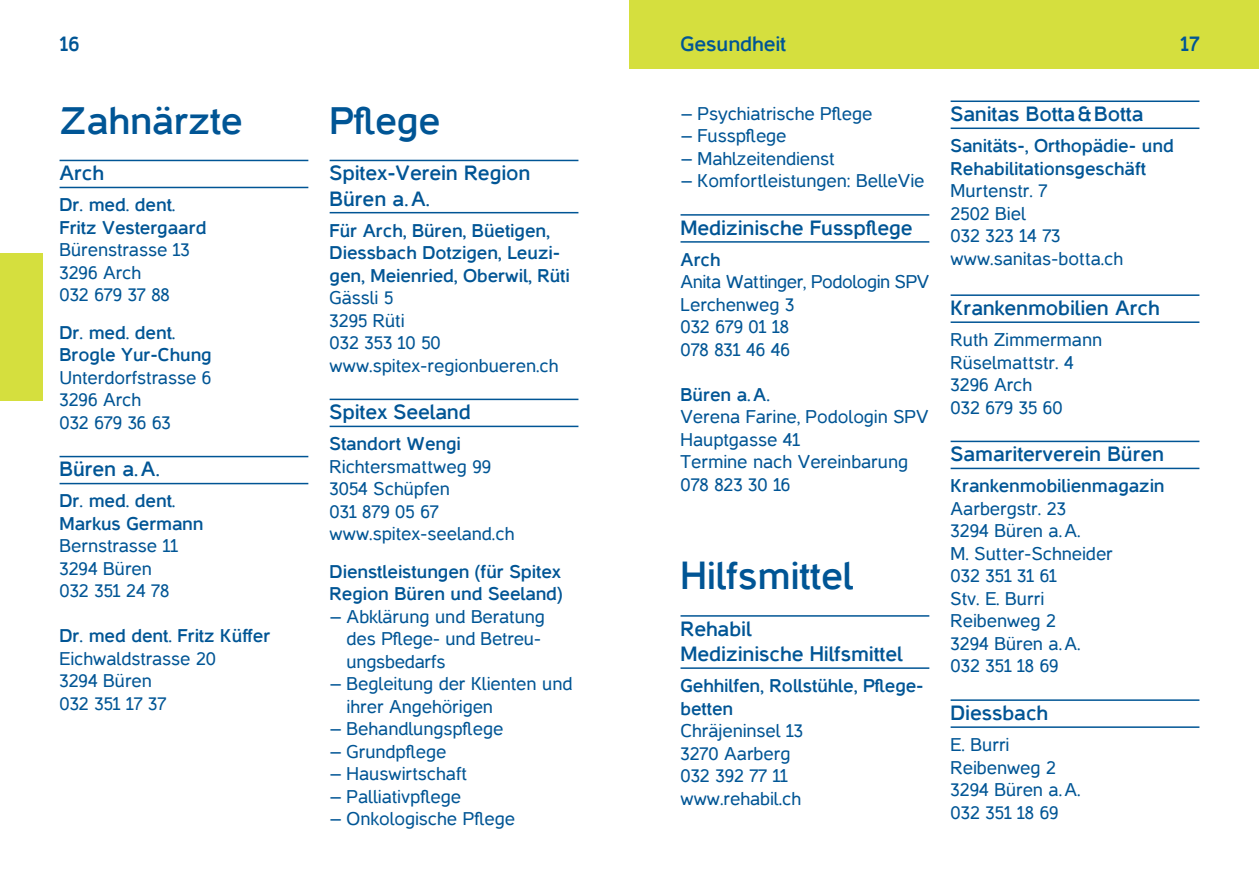
<style>
.page{position:relative;width:1259px;height:893px;background:#fff}
.page>*{position:absolute;margin:0;border:0;box-sizing:border-box;transform-origin:0 0}
.t1{font:700 39px "Casper";color:#005595}
.t2{font:700 21px/25.2px "Casper";color:#005595}
.t3{font:18.75px/22.5px "Casper";color:#005595}
.t4{font:700 18.75px/22.5px "Casper";color:#005595}
</style>
<div class="page">
<div style="left:629px;top:0;width:630px;height:68px;background:#d5df3e"></div>
<hr style="left:60px;top:160px;width:248px;height:1px;background:#005595">
<hr style="left:60px;top:187px;width:248px;height:1px;background:#005595">
<hr style="left:60px;top:456px;width:248px;height:1px;background:#005595">
<hr style="left:60px;top:483px;width:248px;height:1px;background:#005595">
<hr style="left:330px;top:160px;width:248px;height:1px;background:#005595">
<hr style="left:330px;top:212px;width:248px;height:1px;background:#005595">
<hr style="left:330px;top:399px;width:248px;height:1px;background:#005595">
<hr style="left:330px;top:426px;width:248px;height:1px;background:#005595">
<hr style="left:680px;top:214px;width:249px;height:2px;background:#005595">
<hr style="left:680px;top:241px;width:249px;height:2px;background:#005595">
<hr style="left:680px;top:615px;width:249px;height:2px;background:#005595">
<hr style="left:680px;top:667px;width:249px;height:2px;background:#005595">
<hr style="left:950px;top:101px;width:249px;height:1px;background:#005595">
<hr style="left:950px;top:128px;width:249px;height:1px;background:#005595">
<hr style="left:950px;top:294px;width:249px;height:2px;background:#005595">
<hr style="left:950px;top:321px;width:249px;height:2px;background:#005595">
<hr style="left:950px;top:441px;width:249px;height:1px;background:#005595">
<hr style="left:950px;top:468px;width:249px;height:1px;background:#005595">
<hr style="left:950px;top:699px;width:249px;height:2px;background:#005595">
<hr style="left:950px;top:726px;width:249px;height:2px;background:#005595">
<div style="left:0;top:253px;width:43px;height:148px;background:#d5df3e"></div>
<p class="t2" style="left:60px;top:31px;width:21px">16</p>
<p class="t2" style="left:680px;top:31px;width:107px">Gesundheit</p>
<p class="t2" style="left:1180px;top:31px;width:21px">17</p>
<h1 class="t1" style="left:60px;top:100px;width:185px">Zahnärzte</h1>
<p class="t2" style="left:60px;top:161px;width:46px">Arch</p>
<p class="t4" style="left:60px;top:194px;width:148px">Dr. med. dent.<br>Fritz Vestergaard</p>
<p class="t3" style="left:60px;top:239px;width:132px">Bürenstrasse 13<br>3296 Arch<br>032 679 37 88</p>
<p class="t4" style="left:60px;top:321px;width:154px">Dr. med. dent.<br>Brogle Yur-Chung</p>
<p class="t3" style="left:60px;top:366px;width:153px">Unterdorfstrasse 6<br>3296 Arch<br>032 679 36 63</p>
<p class="t2" style="left:60px;top:457px;width:102px">Büren a.A.</p>
<p class="t4" style="left:60px;top:490px;width:145px">Dr. med. dent.<br>Markus Germann</p>
<p class="t3" style="left:60px;top:535px;width:120px">Bernstrasse 11<br>3294 Büren<br>032 351 24 78</p>
<p class="t4" style="left:60px;top:625px;width:212px">Dr. med dent. Fritz Küffer</p>
<p class="t3" style="left:60px;top:647px;width:158px">Eichwaldstrasse 20<br>3294 Büren<br>032 351 17 37</p>
<h1 class="t1" style="left:330px;top:100px;width:112px">Pflege</h1>
<p class="t2" style="left:330px;top:161px;width:202px">Spitex-Verein Region<br>Büren a.A.</p>
<p class="t4" style="left:330px;top:219px;width:242px">Für Arch, Büren, Büetigen,<br>Diessbach Dotzigen, Leuzi&shy;gen, Meienried, Oberwil, Rüti</p>
<p class="t3" style="left:330px;top:286px;width:230px">Gässli 5<br>3295 Rüti<br>032 353 10 50 www.spitex-regionbueren.ch</p>
<p class="t2" style="left:330px;top:400px;width:143px">Spitex Seeland</p>
<p class="t4" style="left:330px;top:433px;width:133px">Standort Wengi</p>
<p class="t3" style="left:330px;top:455px;width:186px">Richtersmattweg 99<br>3054 Schüpfen<br>031 879 05 67 www.spitex-seeland.ch</p>
<p class="t4" style="left:330px;top:560px;width:234px">Dienstleistungen (für Spitex<br>Region Büren und Seeland)</p>
<p class="t3" style="left:347px;top:605px;width:200px;text-indent:-17px">– Abklärung und Beratung des Pflege- und Betreu&shy;ungsbedarfs</p>
<p class="t3" style="left:347px;top:673px;width:227px;text-indent:-17px">– Begleitung der Klienten und ihrer Angehörigen</p>
<p class="t3" style="left:330px;top:718px;width:175px">– Behandlungspflege</p>
<p class="t3" style="left:330px;top:740px;width:118px">– Grundpflege</p>
<p class="t3" style="left:330px;top:763px;width:139px">– Hauswirtschaft</p>
<p class="t3" style="left:330px;top:785px;width:133px">– Palliativpflege</p>
<p class="t3" style="left:330px;top:808px;width:187px">– Onkologische Pflege</p>
<p class="t3" style="left:680px;top:102px;width:193px">– Psychiatrische Pflege</p>
<p class="t3" style="left:680px;top:124px;width:107px">– Fusspflege</p>
<p class="t3" style="left:680px;top:147px;width:156px">– Mahlzeitendienst</p>
<p class="t3" style="left:680px;top:169px;width:245px">– Komfortleistungen: BelleVie</p>
<p class="t2" style="left:680px;top:215px;width:234px">Medizinische Fusspflege</p>
<p class="t4" style="left:680px;top:248px;width:41px">Arch</p>
<p class="t3" style="left:680px;top:271px;width:250px">Anita Wattinger, Podologin SPV<br>Lerchenweg 3<br>032 679 01 18<br>078 831 46 46</p>
<p class="t4" style="left:680px;top:383px;width:91px">Büren a.A.</p>
<p class="t3" style="left:680px;top:406px;width:250px">Verena Farine, Podologin SPV<br>Hauptgasse 41<br>Termine nach Vereinbarung<br>078 823 30 16</p>
<h1 class="t1" style="left:680px;top:555px;width:174px">Hilfsmittel</h1>
<p class="t2" style="left:680px;top:616px;width:224px">Rehabil<br>Medizinische Hilfsmittel</p>
<p class="t4" style="left:680px;top:674px;width:245px">Gehhilfen, Rollstühle, Pflege&shy;betten</p>
<p class="t3" style="left:680px;top:719px;width:124px">Chräjeninsel 13<br>3270 Aarberg<br>032 392 77 11 www.rehabil.ch</p>
<p class="t2" style="left:950px;top:102px;width:194px">Sanitas Botta&amp;Botta</p>
<p class="t4" style="left:950px;top:135px;width:224px">Sanitäts-, Orthopädie- und<br>Rehabilitationsgeschäft</p>
<p class="t3" style="left:950px;top:180px;width:174px">Murtenstr. 7<br>2502 Biel<br>032 323 14 73 www.sanitas-botta.ch</p>
<p class="t2" style="left:950px;top:295px;width:211px">Krankenmobilien Arch</p>
<p class="t3" style="left:950px;top:328px;width:153px">Ruth Zimmermann<br>Rüselmattstr. 4<br>3296 Arch<br>032 679 35 60</p>
<p class="t2" style="left:950px;top:442px;width:215px">Samariterverein Büren</p>
<p class="t4" style="left:950px;top:475px;width:215px">Krankenmobilienmagazin</p>
<p class="t3" style="left:950px;top:497px;width:164px">Aarbergstr. 23<br>3294 Büren a.A.<br>M. Sutter-Schneider<br>032 351 31 61<br>Stv. E. Burri<br>Reibenweg 2<br>3294 Büren a.A.<br>032 351 18 69</p>
<p class="t2" style="left:950px;top:700px;width:99px">Diessbach</p>
<p class="t3" style="left:950px;top:733px;width:131px">E. Burri<br>Reibenweg 2<br>3294 Büren a.A.<br>032 351 18 69</p>
</div>
